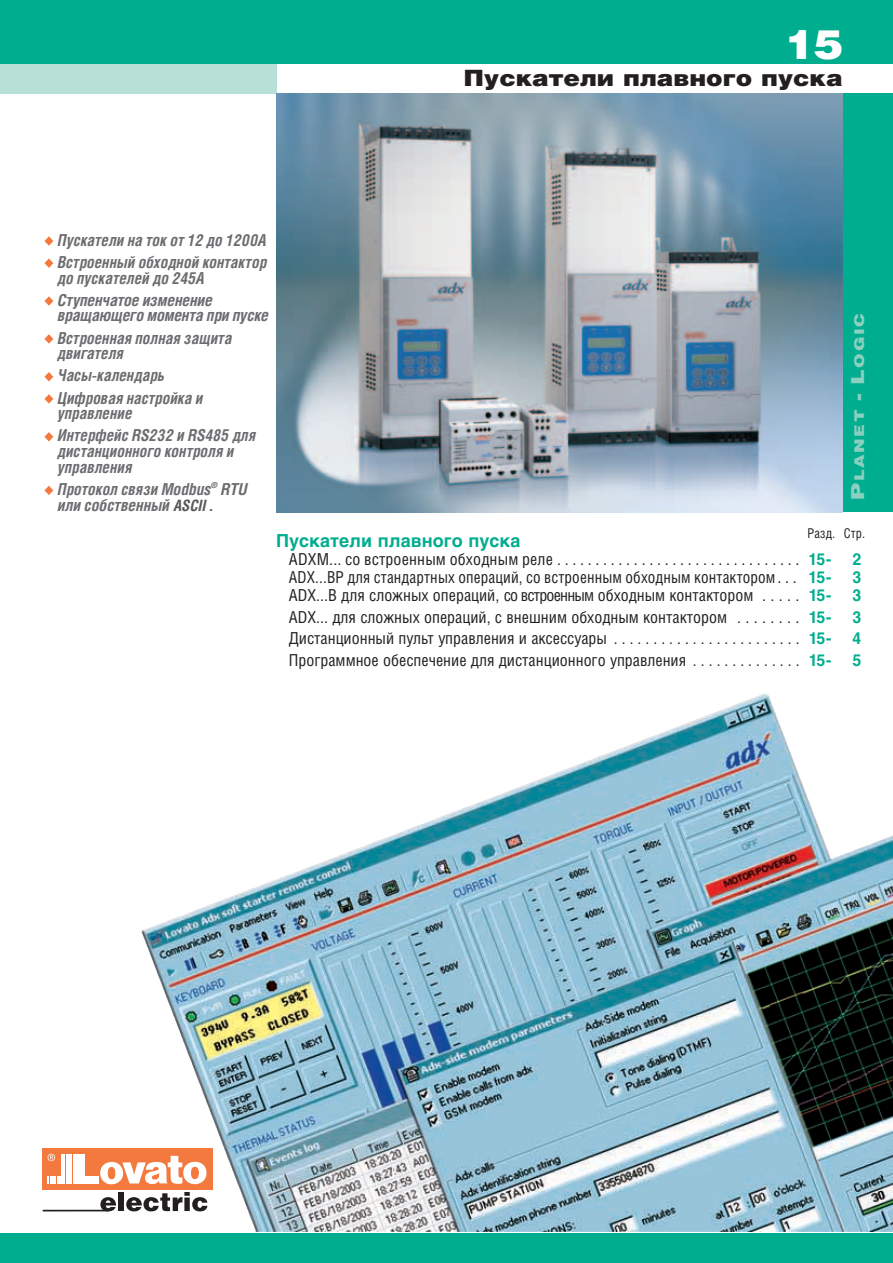
<style>
.page{position:relative;width:893px;height:1263px;background:#fff}
.page>*{position:absolute;margin:0;border:0;box-sizing:border-box;transform-origin:0 0}
.t1{font:900 40.5px "Helvetica";color:#fff;scale:1.1 1}
.t2{font:900 22.5px "Helios";color:#231f20;scale:1.1 1}
.t3{font:700 18px "Helvetica Cyr";color:#00ad8e}
.t4{font:16.5px "Helios Cond";color:#231f20}
.t5{font:italic 700 16.5px/22.2px "Helios Cond";letter-spacing:.01em;color:#6c6d70;scale:.95 1}
.t6{font:16.5px "Helios Cond";color:#231f20;scale:.95 1}
.t7{font:italic 700 16.5px/22.2px "Helios Cond";letter-spacing:.01em;color:#6c6d70}
.t8{font:700 16.5px "Helvetica Cyr";color:#00ad8e;scale:.95 1}
.t9{font:900 13.5px "Helvetica";letter-spacing:.09em;color:#8ad0c0;scale:1.3 1}
.t10{font:13.5px "Helios Cond";letter-spacing:.01em;color:#231f20;scale:.95 1}
.s1{font-family:"Helvetica";font-stretch:condensed;font-size:15px;color:#57585a}
.s2{font-size:18px}
.s3{font-family:"Helvetica Cyr";font-weight:700;color:#00ad8e}
.s4{font-family:"Helvetica";font-stretch:condensed}
</style>
<div class="page">
<div style="left:0;top:0;width:892px;height:64px;background:#00ad8e"></div>
<div style="left:0;top:1233px;width:892px;height:30px;background:#00ad8e"></div>
<div style="left:842px;top:94px;width:50px;height:418px;background:#00ad8e"></div>
<div style="left:0;top:64px;width:277px;height:30px;background:#b8e0d6"></div>
<svg style="left:44px;top:486px;width:9px;height:9px"></svg>
<svg style="left:44px;top:432px;width:9px;height:9px"></svg>
<svg style="left:44px;top:394px;width:9px;height:10px"></svg>
<svg style="left:44px;top:372px;width:9px;height:9px"></svg>
<svg style="left:44px;top:334px;width:9px;height:10px"></svg>
<svg style="left:44px;top:296px;width:9px;height:10px"></svg>
<svg style="left:44px;top:258px;width:9px;height:10px"></svg>
<svg style="left:44px;top:236px;width:9px;height:10px"></svg>
<div style="left:43px;top:1148px;width:169px;height:42px;background:#f4793e"></div>
<svg style="left:100px;top:1197px;width:16px;height:14px"></svg>
<div style="left:118px;top:1192px;width:6px;height:19px;background:#231f20"></div>
<svg style="left:126px;top:1192px;width:81px;height:19px"></svg>
<hr style="left:43px;top:1210px;width:65px;height:1px;background:#231f20">
<svg style="left:48px;top:1176px;width:12px;height:8px"></svg>
<hr style="left:62px;top:1154px;width:1px;height:30px;background:#fff">
<hr style="left:64px;top:1154px;width:1px;height:30px;background:#fff">
<hr style="left:66px;top:1154px;width:1px;height:30px;background:#fff">
<hr style="left:68px;top:1154px;width:2px;height:30px;background:#fff">
<hr style="left:71px;top:1154px;width:1px;height:30px;background:#fff">
<div style="left:73px;top:1154px;width:12px;height:30px;background:#fff"></div>
<div style="left:73px;top:1176px;width:26px;height:8px;background:#fff"></div>
<svg style="left:48px;top:1154px;width:7px;height:7px"></svg>
<svg style="left:100px;top:1156px;width:107px;height:29px"></svg>
<img style="left:277px;top:94px;width:565px;height:418px">
<img style="left:216px;top:693px;width:676px;height:539px">
<h1 class="t1" style="left:785px;top:30px;width:54px">15</h1>
<h2 class="t2" style="left:463px;top:69px;width:346px">Пускатели плавного пуска</h2>
<p class="t5" style="left:58px;top:230px;width:222px">Пускатели на ток от 12 дo 1200A<br>Встроенный обходной контактор</p>
<p class="t5" style="left:58px;top:268px;width:164px">до пускателей до 245A<br>Ступенчатое изменение</p>
<p class="t7" style="left:58px;top:306px;width:212px">вращающего момента при пуске<br>Встроенная полная защита</p>
<p class="t5" style="left:58px;top:344px;width:154px">двигателя<br>Часы-календарь<br>Цифровая настройка и</p>
<p class="t5" style="left:58px;top:404px;width:210px">управление<br>Интерфейс RS232 и RS485 для</p>
<p class="t5" style="left:58px;top:445px;width:187px;line-height:15.8px">дистанционного контроля и управления</p>
<p class="t5" style="left:58px;top:483px;width:201px;line-height:15.8px">Протокол связи Modbus<sup>®</sup> RTU или собственный <span class="s1">ASCII .</span></p>
<p class="t9" style="left:854px;top:500px;width:145px;rotate:-90deg"><span class="s2">P</span>LANET <span class="s2">- L</span>OGIC</p>
<p class="t10" style="left:807px;top:528px;width:62px">Разд. Стр.</p>
<p class="t3" style="left:276px;top:535px;width:246px">Пускатели плавного пуска</p>
<p class="t4" style="left:289px;top:553px;width:544px">ADXM... со встроенным обходным реле . . . . . . . . . . . . . . . . . . . . . . . . . . . . . . . . <span class="s3">15-</span></p>
<p class="t8" style="left:852px;top:554px;width:11px">2</p>
<p class="t6" style="left:289px;top:571px;width:572px">ADX...BР для стандартных операций, со встроенным обходным контактором<span class="s4">. . .</span> <span class="s3">15-</span></p>
<p class="t8" style="left:852px;top:572px;width:11px">3</p>
<p class="t4" style="left:289px;top:589px;width:544px">ADX...В для сложных операций, сo встроенным обходным контактором . . . . . <span class="s3">15-</span></p>
<p class="t8" style="left:852px;top:590px;width:11px">3</p>
<p class="t4" style="left:289px;top:611px;width:544px">ADX... для сложных операций, с внешним обходным контактором . . . . . . . . <span class="s3">15-</span></p>
<p class="t8" style="left:852px;top:611px;width:11px">3</p>
<p class="t4" style="left:289px;top:632px;width:544px">Дистанционный пульт управления и аксессуары . . . . . . . . . . . . . . . . . . . . . . . . <span class="s3">15-</span></p>
<p class="t8" style="left:852px;top:632px;width:11px">4</p>
<p class="t4" style="left:289px;top:653px;width:544px">Программное обеспечение для дистанционного управления . . . . . . . . . . . . . . <span class="s3">15-</span></p>
<p class="t8" style="left:852px;top:654px;width:11px">5</p>
</div>
